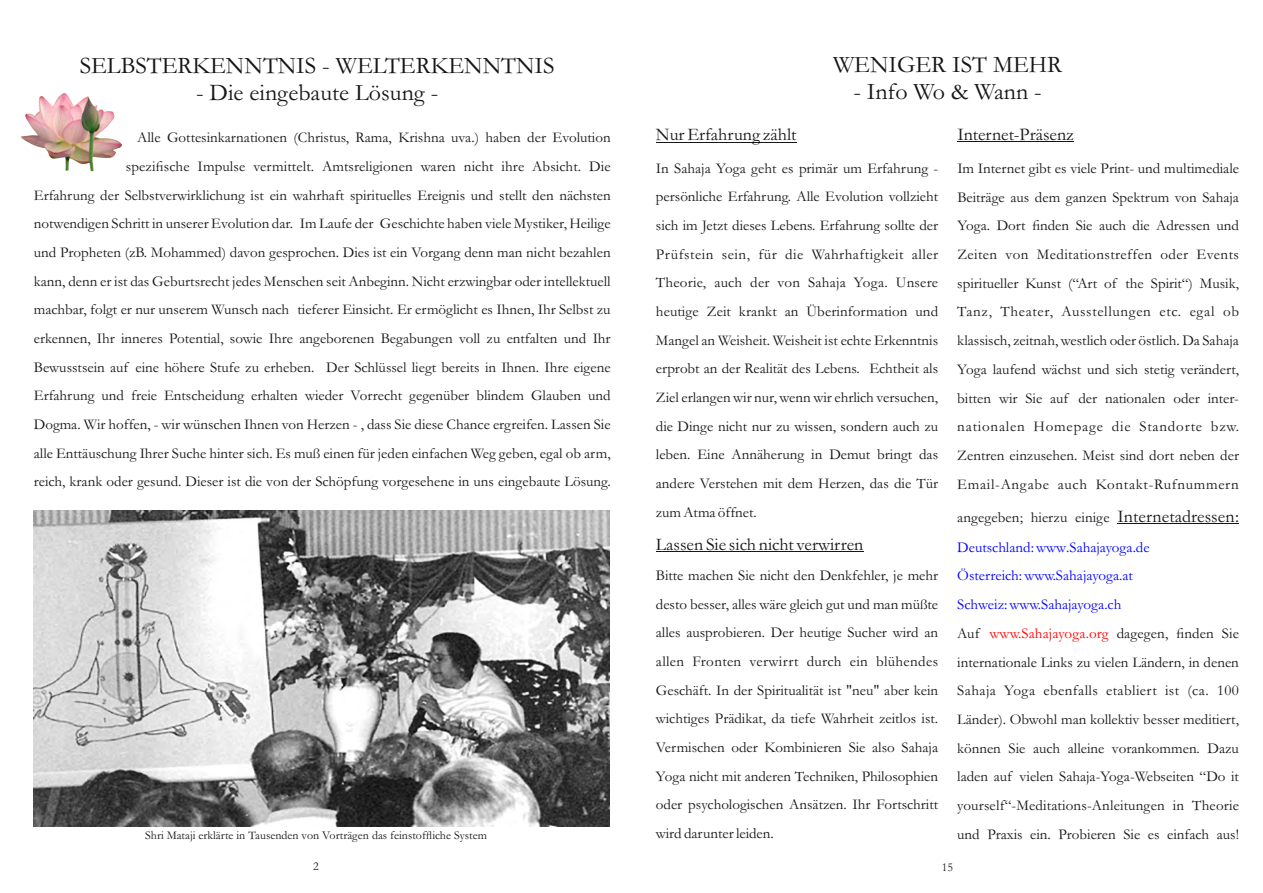
<style>
.page{position:relative;width:1263px;height:893px;background:#fff}
.page>*{position:absolute;margin:0;border:0;box-sizing:border-box;transform-origin:0 0}
.t1{font:24px "Garamond";color:#151616}
.t2{font:18px "Garamond";color:#151616}
.t3{font:15px/28.7px "Garamond";color:#151616;text-align:justify}
.t4{font:12px "Garamond";color:#151616}
.s1{font-size:18px}
.s2{color:#00f}
.s3{color:#f00}
</style>
<div class="page">
<img style="left:21px;top:93px;width:101px;height:78px">
<img style="left:33px;top:511px;width:576px;height:315px">
<hr style="left:656px;top:142px;width:140px;height:1px;background:#151616">
<hr style="left:656px;top:551px;width:207px;height:1px;background:#151616">
<hr style="left:957px;top:141px;width:117px;height:1px;background:#151616">
<hr style="left:1118px;top:523px;width:121px;height:1px;background:#151616">
<h1 class="t1" style="left:80px;top:57px;width:476px">SELBSTERKENNTNIS - WELTERKENNTNIS</h1>
<h1 class="t1" style="left:196px;top:84px;width:244px">- Die eingebaute Lösung -</h1>
<h1 class="t1" style="left:833px;top:56px;width:230px">WENIGER IST MEHR</h1>
<h1 class="t1" style="left:853px;top:83px;width:190px">- Info Wo &amp; Wann -</h1>
<p class="t2" style="left:656px;top:128px;width:142px">Nur Erfahrung zählt</p>
<p class="t3" style="left:656px;top:155px;width:284px">In Sahaja Yoga geht es primär um Erfahrung - persönliche Erfahrung. Alle Evolution vollzieht sich im Jetzt dieses Lebens. Erfahrung sollte der Prüfstein sein, für die Wahrhaftigkeit aller Theorie, auch der von Sahaja Yoga. Unsere heutige Zeit krankt an Überinformation und Mangel an Weisheit. Weisheit ist echte Erkenntnis erprobt an der Realität des Lebens. Echtheit als Ziel erlangen wir nur, wenn wir ehrlich versuchen, die Dinge nicht nur zu wissen, sondern auch zu leben. Eine Annäherung in Demut bringt das andere Verstehen mit dem Herzen, das die Tür zum Atma öffnet.</p>
<p class="t2" style="left:656px;top:538px;width:209px">Lassen Sie sich nicht verwirren</p>
<p class="t3" style="left:656px;top:563px;width:284px">Bitte machen Sie nicht den Denkfehler, je mehr desto besser, alles wäre gleich gut und man müßte alles ausprobieren. Der heutige Sucher wird an allen Fronten verwirrt durch ein blühendes Geschäft. In der Spiritualität ist "neu" aber kein wichtiges Prädikat, da tiefe Wahrheit zeitlos ist.<br>Vermischen oder Kombinieren Sie also Sahaja Yoga nicht mit anderen Techniken, Philosophien oder psychologischen Ansätzen. Ihr Fortschritt wird darunter leiden.</p>
<p class="t3" style="left:34px;top:125px;width:578px;text-align:right">Alle Gottesinkarnationen (Christus, Rama, Krishna uva.) haben der Evolution<br>spezifische Impulse vermittelt. Amtsreligionen waren nicht ihre Absicht. Die<br>Erfahrung der Selbstverwirklichung ist ein wahrhaft spirituelles Ereignis und stellt den nächsten notwendigen Schritt in unserer Evolution dar. Im Laufe der Geschichte haben viele Mystiker, Heilige und Propheten (zB. Mohammed) davon gesprochen. Dies ist ein Vorgang denn man nicht bezahlen kann, denn er ist das Geburtsrecht jedes Menschen seit Anbeginn. Nicht erzwingbar oder intellektuell machbar, folgt er nur unserem Wunsch nach tieferer Einsicht. Er ermöglicht es Ihnen, Ihr Selbst zu erkennen, Ihr inneres Potential, sowie Ihre angeborenen Begabungen voll zu entfalten und Ihr Bewusstsein auf eine höhere Stufe zu erheben. Der Schlüssel liegt bereits in Ihnen. Ihre eigene Erfahrung und freie Entscheidung erhalten wieder Vorrecht gegenüber blindem Glauben und Dogma. Wir hoffen, - wir wünschen Ihnen von Herzen - , dass Sie diese Chance ergreifen. Lassen Sie alle Enttäuschung Ihrer Suche hinter sich. Es muß einen für jeden einfachen Weg geben, egal ob arm, reich, krank oder gesund. Dieser ist die von der Schöpfung vorgesehene in uns eingebaute Lösung.</p>
<p class="t2" style="left:957px;top:128px;width:118px">Internet-Präsenz</p>
<p class="t3" style="left:957px;top:156px;width:283px">Im Internet gibt es viele Print- und multimediale Beiträge aus dem ganzen Spektrum von Sahaja Yoga. Dort finden Sie auch die Adressen und Zeiten von Meditationstreffen oder Events spiritueller Kunst (“Art of the Spirit“) Musik, Tanz, Theater, Ausstellungen etc. egal ob klassisch, zeitnah, westlich oder östlich. Da Sahaja Yoga laufend wächst und sich stetig verändert, bitten wir Sie auf der nationalen oder inter&shy;nationalen Homepage die Standorte bzw.<br>Zentren einzusehen. Meist sind dort neben der Email-Angabe auch Kontakt-Rufnummern</p>
<p class="t3" style="left:957px;top:504px;width:283px;text-align:left">angegeben; hierzu einige <span class="s1">Internetadressen:<br></span><span class="s2">Deutschland: www.Sahajayoga.de<br>Österreich: www.Sahajayoga.at<br>Schweiz: www.Sahajayoga.ch<br></span>Auf <span class="s3">www.Sahajayoga.org</span> dagegen, finden Sie internationale Links zu vielen Ländern, in denen Sahaja Yoga ebenfalls etabliert ist (ca. 100<br>Länder). Obwohl man kollektiv besser meditiert, können Sie auch alleine vorankommen. Dazu laden auf vielen Sahaja-Yoga-Webseiten “Do it yourself“-Meditations-Anleitungen in Theorie und Praxis ein. Probieren Sie es einfach aus!</p>
<p class="t4" style="left:145px;top:831px;width:343px">Shri Mataji erklärte in Tausenden von Vorträgen das feinstoffliche System</p>
<p class="t4" style="left:313px;top:863px;width:7px">2</p>
<p class="t4" style="left:942px;top:863px;width:13px">15</p>
</div>
